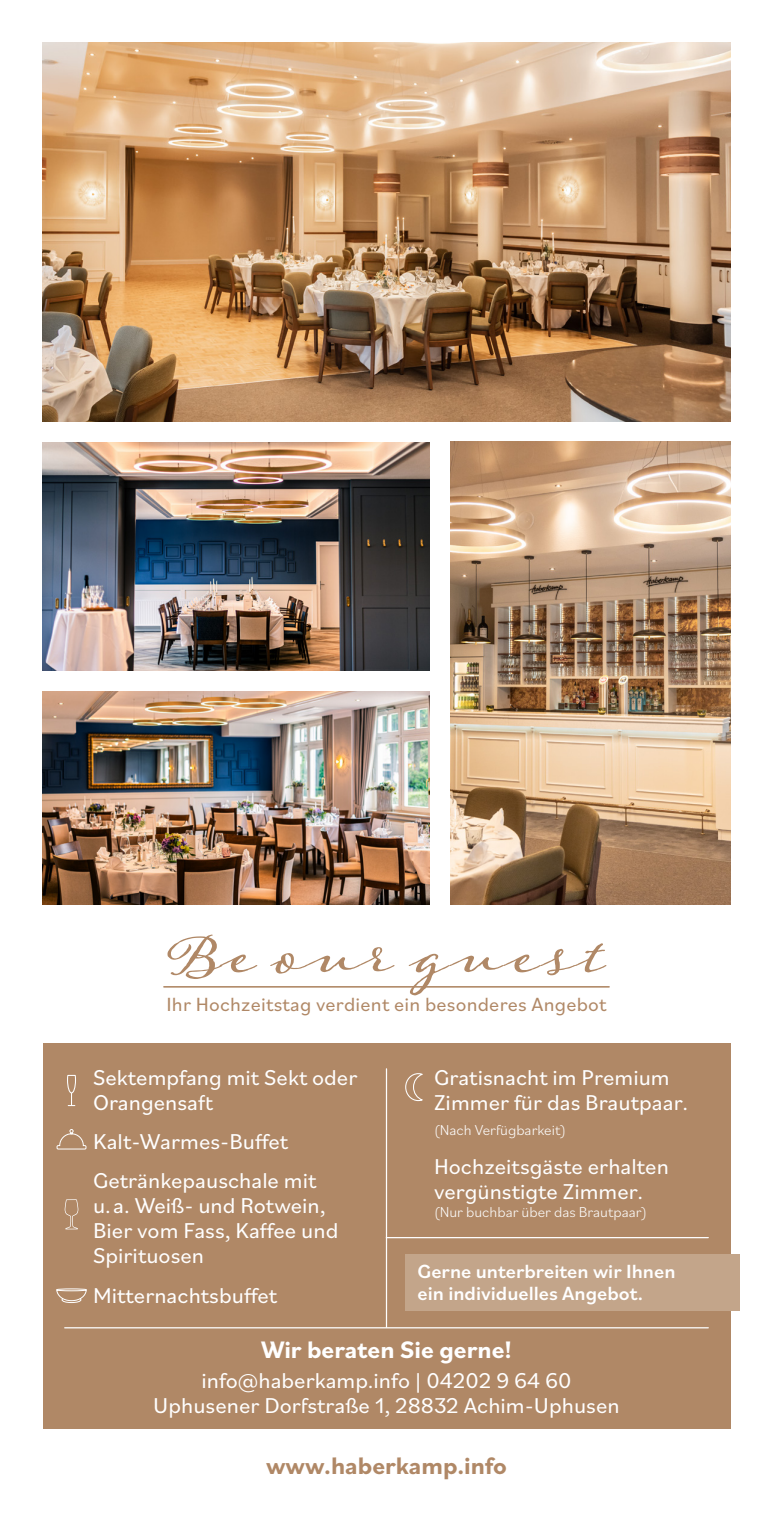
<style>
.page{position:relative;width:773px;height:1517px;background:#fff}
.page>*{position:absolute;margin:0;border:0;box-sizing:border-box;transform-origin:0 0}
.t1{font:62.5px "Adorn Garland";letter-spacing:.02em;color:#b08866}
.t2{font:700 25px "Bilo";color:#fff}
.t3{font:700 25px "Bilo";color:#b08866}
.t4{font:22.5px/25px "Bilo";color:#fff}
.t5{font:500 20px/22.5px "Bilo";color:#fff}
.t6{font:20px "Bilo";letter-spacing:.01em;color:#b08866}
.t7{font:300 15px "Bilo";color:#fff}
</style>
<div class="page">
<img style="left:43px;top:43px;width:687px;height:379px">
<img style="left:43px;top:443px;width:386px;height:227px">
<img style="left:43px;top:692px;width:386px;height:212px">
<img style="left:450px;top:442px;width:280px;height:462px">
<hr style="left:164px;top:986px;width:445px;height:1px;background:#b08866">
<div style="left:43px;top:1042px;width:687px;height:386px;background:#b08866"></div>
<hr style="left:386px;top:1068px;width:1px;height:259px;background:#fff">
<hr style="left:386px;top:1237px;width:322px;height:1px;background:#fff">
<hr style="left:65px;top:1327px;width:643px;height:1px;background:#fff">
<svg style="left:405px;top:1073px;width:18px;height:28px"></svg>
<svg style="left:67px;top:1074px;width:9px;height:32px"></svg>
<div style="left:405px;top:1254px;width:334px;height:57px;background:#c3a58a"></div>
<svg style="left:65px;top:1199px;width:13px;height:30px"></svg>
<svg style="left:56px;top:1129px;width:31px;height:21px"></svg>
<svg style="left:56px;top:1288px;width:31px;height:15px"></svg>
<h1 class="t1" style="left:167px;top:913px;width:439px">Be our guest</h1>
<p class="t6" style="left:166px;top:991px;width:441px">Ihr Hochzeitstag verdient ein besonderes Angebot</p>
<p class="t4" style="left:93px;top:1063px;width:266px">Sektempfang mit Sekt oder<br>Orangensaft</p>
<p class="t4" style="left:93px;top:1120px;width:224px;line-height:39.2px">Kalt-Warmes-Buffet<br>Getränkepauschale mit</p>
<p class="t4" style="left:93px;top:1192px;width:247px">u.a. Weiß- und Rotwein,<br>Bier vom Fass, Kaffee und<br>Spirituosen</p>
<p class="t4" style="left:93px;top:1281px;width:185px">Mitternachtsbuffet</p>
<p class="t4" style="left:434px;top:1063px;width:255px">Gratisnacht im Premium<br>Zimmer für das Brautpaar.</p>
<p class="t7" style="left:434px;top:1119px;width:133px">(Nach Verfügbarkeit)</p>
<p class="t4" style="left:434px;top:1153px;width:236px">Hochzeitsgäste erhalten vergünstigte Zimmer.</p>
<p class="t7" style="left:434px;top:1201px;width:214px">(Nur buchbar über das Brautpaar)</p>
<p class="t5" style="left:417px;top:1258px;width:259px">Gerne unterbreiten wir Ihnen ein individuelles Angebot.</p>
<p class="t2" style="left:261px;top:1332px;width:252px">Wir beraten Sie gerne!</p>
<p class="t4" style="left:153px;top:1366px;width:468px;text-align:center">info@haberkamp.info | 04202 9 64 60<br>Uphusener Dorfstraße 1, 28832 Achim-Uphusen</p>
<p class="t3" style="left:266px;top:1448px;width:242px">www.haberkamp.info</p>
</div>
